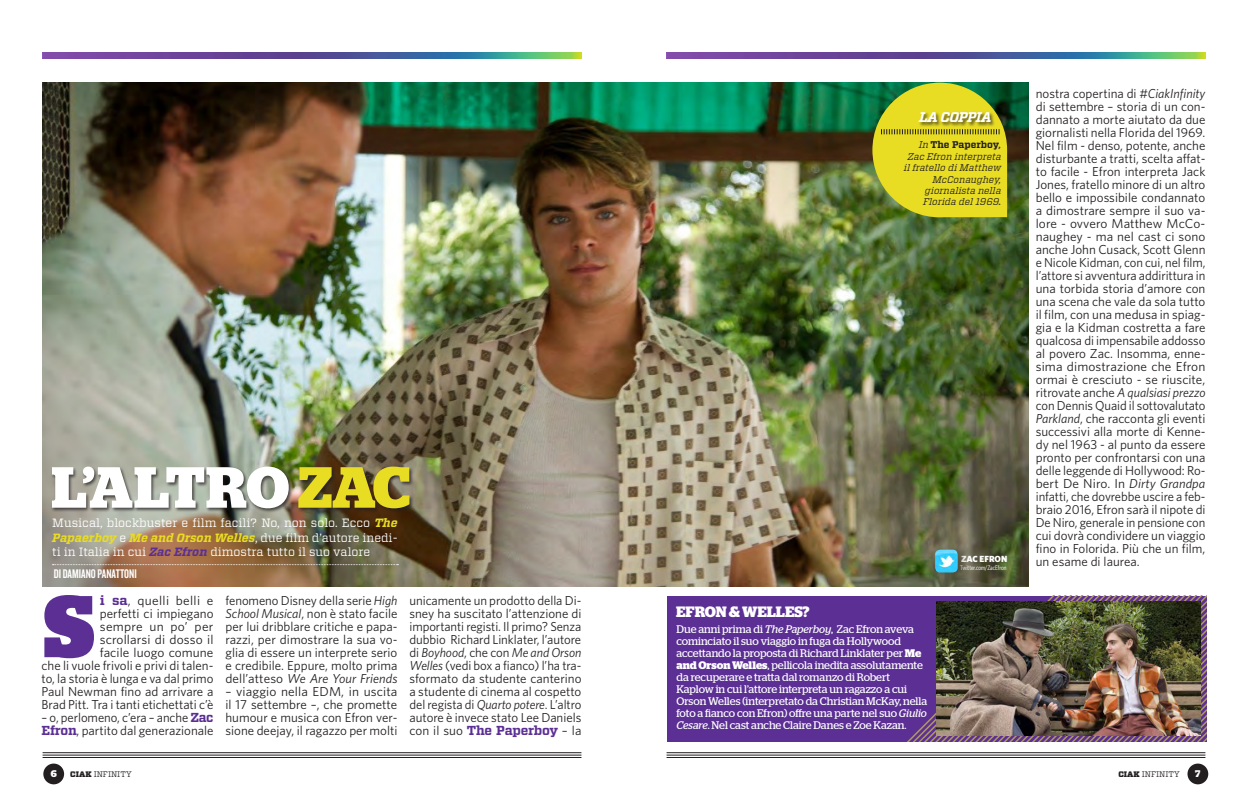
<style>
.page{position:relative;width:1248px;height:794px;background:#fff}
.page>*{position:absolute;margin:0;border:0;box-sizing:border-box;transform-origin:0 0}
.t1{font:900 87.3px "Stag";color:#5b2f93}
.t2{font:700 57.9px "Stag";letter-spacing:-.005em;color:#fff}
.DIDA{font:700 15px "Stag";color:#fff}
.t3{font:italic 700 14px "Vitesse";letter-spacing:-.04em;color:#fff}
.t4{font:13px/13px "Whitney";color:#231f20;text-align:justify}
.t5{font:13px "Knockout 48 Featherweight";color:#fff}
.SOMMARIO_vitesse12{font:12px/14.4px "Vitesse";color:#fff;text-align:justify}
.DIDA-2{font:11px/12px "Stag";color:#fff}
.t6{font:italic 9.7px/11.5px "Vitesse";color:#231f20;text-align:right}
.t7{font:700 9.6px "Stag";color:#fff}
.t8{font:900 8.9px "Whitney";color:#fff}
.t9{font:8px "Vitesse";color:#231f20}
.t10{font:6.8px "Whitney Condensed";color:#fff}
.s1{color:#e9dd23}
.s2{font-weight:700;font-style:italic;color:#e9dd23}
.s3{font-weight:700;font-style:italic;color:#5b2f93}
.s4{font-family:"Vitesse";font-weight:700;color:#5b2f93}
.s5{font-style:italic}
.s6{font-weight:700;font-style:normal}
.s7{font-family:"Stag";font-size:11px}
.s8{font-weight:700}
.s9{font-weight:900}
</style>
<div class="page">
<img style="left:43px;top:83px;width:985px;height:503px">
<hr style="left:43px;top:757px;width:538px;height:1px;background:#231f20">
<hr style="left:43px;top:755px;width:538px;height:1px;background:#231f20">
<hr style="left:43px;top:752px;width:538px;height:1px;background:#231f20">
<div style="left:43px;top:763px;width:21px;height:21px;background:#231f20;border-radius:50%"></div>
<hr style="left:666px;top:757px;width:539px;height:1px;background:#231f20">
<hr style="left:666px;top:755px;width:539px;height:1px;background:#231f20">
<hr style="left:666px;top:752px;width:539px;height:1px;background:#231f20">
<div style="left:1187px;top:763px;width:21px;height:21px;background:#231f20;border-radius:50%"></div>
<img style="left:43px;top:52px;width:538px;height:7px">
<img style="left:666px;top:52px;width:539px;height:7px">
<div style="left:51px;top:466px;width:363px;height:47px;background:#231f20;opacity:.75"></div>
<div style="left:666px;top:595px;width:540px;height:146px;background:#5b2f93"></div>
<img style="left:813px;top:595px;width:393px;height:146px">
<img style="left:935px;top:601px;width:264px;height:135px">
<svg style="left:872px;top:83px;width:135px;height:134px;background:#c2c325"></svg>
<svg style="left:53px;top:564px;width:345px;height:1px"></svg>
<div style="left:935px;top:544px;width:33px;height:34px;background:#231f20;opacity:.25"></div>
<img style="left:935px;top:549px;width:22px;height:23px">
<p class="t2" style="left:51px;top:453px;width:360px">L’ALTRO <span class="s1">ZAC</span></p>
<p class="SOMMARIO_vitesse12" style="left:52px;top:515px;width:347px">Musical, blockbuster e film facili? No, non solo. Ecco <span class="s2">The Papaerboy</span> e <span class="s2">Me and Orson Welles</span>, due film d’autore inedi&shy;ti in Italia in cui <span class="s3">Zac Efron</span> dimostra tutto il suo valore</p>
<p class="t5" style="left:54px;top:565px;width:85px">DI DAMIANO PANATTONI</p>
<p class="t1" style="left:44px;top:575px;width:52px">S</p>
<p class="t4" style="left:42px;top:594px;width:173px;text-align:right"><span class="s4">i sa</span>, quelli belli e<br>perfetti ci impiegano<br>sempre un po’ per<br>scrollarsi di dosso il<br>facile luogo comune<br>che li vuole frivoli e privi di talen&shy;to, la storia è lunga e va dal primo<br>Paul Newman fino ad arrivare a<br>Brad Pitt. Tra i tanti etichettati c’è</p>
<p class="t4" style="left:42px;top:711px;width:173px">– o, perlomeno, c’era – anche <span class="s4">Zac<br>Efron</span>, partito dal generazionale</p>
<p class="t4" style="left:225px;top:594px;width:173px">fenomeno Disney della serie <span class="s5">High School Musical</span>, non è stato facile per lui dribblare critiche e papa&shy;razzi, per dimostrare la sua vo&shy;glia di essere un interprete serio e credibile. Eppure, molto prima dell’atteso <span class="s5">We Are Your Friends</span></p>
<p class="t4" style="left:225px;top:685px;width:173px">– viaggio nella EDM, in uscita il 17 settembre –, che promette humour e musica con Efron ver&shy;sione deejay, il ragazzo per molti</p>
<p class="t4" style="left:409px;top:594px;width:173px">unicamente un prodotto della Di&shy;sney ha suscitato l’attenzione di importanti registi. Il primo? Senza dubbio Richard Linklater, l’autore di <span class="s5">Boyhood</span>, che con <span class="s5">Me and Orson Welles</span> (vedi box a fianco) l’ha tra&shy;sformato da studente canterino a studente di cinema al cospetto del regista di <span class="s5">Quarto potere</span>. L’altro autore è invece stato Lee Daniels con il suo <span class="s4">The Paperboy</span> – la</p>
<p class="t3" style="left:919px;top:108px;width:74px">LA COPPIA</p>
<p class="t6" style="left:903px;top:139px;width:99px">In <span class="s6">The Paperboy</span><span class="s7">,<br></span>Zac Efron interpreta il fratello di Matthew<br>McConaughey, giornalista nella</p>
<p class="t6" style="left:923px;top:196px;width:79px">Florida del 1969<span class="s7">.</span></p>
<p class="DIDA" style="left:676px;top:603px;width:135px">EFRON &amp; WELLES?</p>
<p class="DIDA-2" style="left:676px;top:623px;width:252px">Due anni prima di <span class="s5">The Paperboy</span>, Zac Efron aveva cominciato il suo viaggio in fuga da Hollywood accettando la proposta di Richard Linklater per <span class="s8">Me and Orson Welles</span>, pellicola inedita assolutamente da recuperare e tratta dal romanzo di Robert Kaplow in cui l’attore interpreta un ragazzo a cui Orson Welles (interpretato da Christian McKay, nella foto a fianco con Efron) offre una parte nel suo <span class="s5">Giulio Cesare</span>. Nel cast anche Claire Danes e Zoe Kazan.</p>
<p class="t8" style="left:960px;top:553px;width:48px">ZAC EFRON</p>
<p class="t10" style="left:960px;top:564px;width:48px">Twitter.com/ZacEfron</p>
<p class="t4" style="left:1035px;top:87px;width:171px">nostra copertina di <span class="s5">#CiakInfinity </span>di settembre – storia di un con&shy;dannato a morte aiutato da due giornalisti nella Florida del 1969.<br>Nel film - denso, potente, anche disturbante a tratti, scelta affat&shy;to facile - Efron interpreta Jack Jones, fratello minore di un altro bello e impossibile condannato a dimostrare sempre il suo va&shy;lore - ovvero Matthew McCo&shy;naughey - ma nel cast ci sono anche John Cusack, Scott Glenn e Nicole Kidman, con cui, nel film, l’attore si avventura addirittura in una torbida storia d’amore con una scena che vale da sola tutto il film, con una medusa in spiag&shy;gia e la Kidman costretta a fare qualcosa di impensabile addosso al povero Zac. Insomma, enne&shy;sima dimostrazione che Efron ormai è cresciuto - se riuscite, ritrovate anche <span class="s5">A qualsiasi prezzo </span>con Dennis Quaid il sottovalutato <span class="s5">Parkland</span>, che racconta gli eventi successivi alla morte di Kenne&shy;dy nel 1963 - al punto da essere pronto per confrontarsi con una delle leggende di Hollywood: Ro&shy;bert De Niro. In <span class="s5">Dirty Grandpa </span>infatti, che dovrebbe uscire a feb&shy;braio 2016, Efron sarà il nipote di De Niro, generale in pensione con cui dovrà condividere un viaggio fino in Folorida. Più che un film, un esame di laurea.</p>
<p class="t7" style="left:51px;top:768px;width:8px">6</p>
<p class="t9" style="left:70px;top:769px;width:63px"><span class="s9">CIAK</span> INFINITY</p>
<p class="t9" style="left:1118px;top:769px;width:63px"><span class="s9">CIAK</span> INFINITY</p>
<p class="t7" style="left:1195px;top:768px;width:7px">7</p>
</div>
